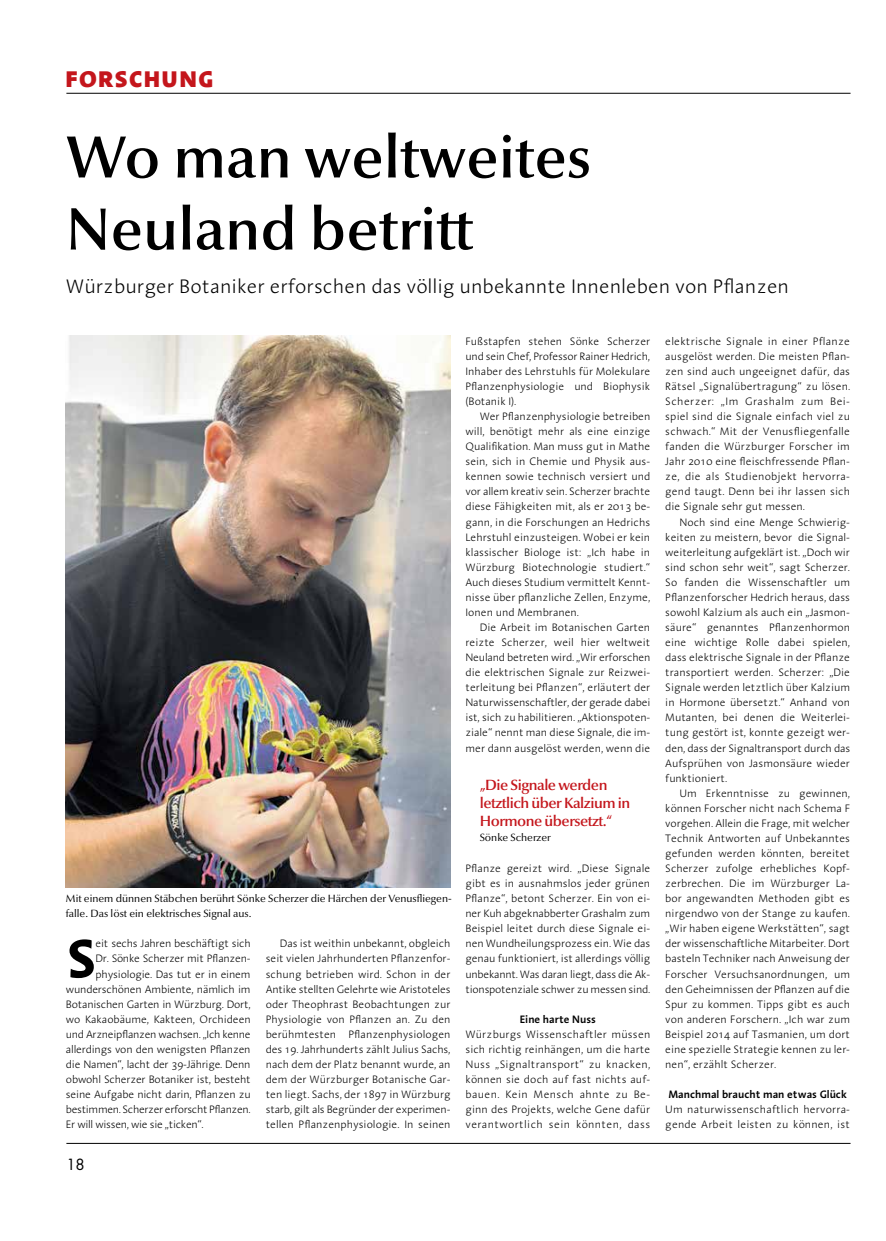
<style>
.page{position:relative;width:886px;height:1241px;background:#fff}
.page>*{position:absolute;margin:0;border:0;box-sizing:border-box;transform-origin:0 0}
.t1{font:600 60px/72px "Optima Nova LT";color:#000}
.t2{font:700 55.62px "Linotype Aroma";color:#000}
.t3{font:700 31.88px "Linotype Aroma SC";color:#c4161c}
.t4{font:300 20px "Linotype Aroma";color:#000}
.t5{font:600 15px/18px "Optima Nova LT";letter-spacing:-.03em;color:#c4161c}
.t6{font:15px "Futura";color:#000}
.t7{font:300 11px/15px "Linotype Aroma";letter-spacing:-.005em;color:#000;text-align:justify}
.t8{font:300 11px "Linotype Aroma";letter-spacing:-.025em;color:#000}
.t9{font:300 11px "Linotype Aroma";letter-spacing:-.03em;color:#000}
.t10{font:300 11px/15px "Linotype Aroma";letter-spacing:.015em;color:#000}
.t11{font:600 11px "Linotype Aroma";color:#000}
.t12{font:300 11px "Linotype Aroma";letter-spacing:-.035em;color:#000}
.t13{font:10.62px/15px "Optima Nova LT";color:#000}
</style>
<div class="page">
<hr style="left:66px;top:1142px;width:784px;height:1px;background:#000">
<hr style="left:66px;top:93px;width:784px;height:1px;background:#000">
<img style="left:66px;top:336px;width:385px;height:551px">
<h3 class="t3" style="left:65px;top:55px;width:151px">forschung</h3>
<h1 class="t1" style="left:66px;top:122px;width:527px">Wo man weltweites<br>Neuland betritt</h1>
<h3 class="t4" style="left:66px;top:274px;width:725px">Würzburger Botaniker erforschen das völlig unbekannte Innenleben von Pflanzen</h3>
<p class="t13" style="left:66px;top:891px;width:387px">Mit einem dünnen Stäbchen berührt Sönke Scherzer die Härchen der Venusfliegen&shy;falle. Das löst ein elektrisches Signal aus.</p>
<h2 class="t2" style="left:66px;top:921px;width:33px">S</h2>
<p class="t7" style="left:96px;top:935px;width:157px">eit sechs Jahren beschäftigt sich</p>
<p class="t8" style="left:96px;top:951px;width:157px">Dr. Sönke Scherzer mit Pflanzen-</p>
<p class="t7" style="left:96px;top:965px;width:157px">physiologie. Das tut er in einem</p>
<p class="t7" style="left:66px;top:981px;width:186px">wunderschönen Ambiente, nämlich im</p>
<p class="t8" style="left:66px;top:996px;width:186px">Botanischen Garten in Würzburg. Dort,</p>
<p class="t7" style="left:66px;top:1011px;width:186px">wo Kakaobäume, Kakteen, Orchideen</p>
<p class="t9" style="left:66px;top:1027px;width:186px">und Arzneipflanzen wachsen. „Ich kenne</p>
<p class="t7" style="left:66px;top:1041px;width:186px">allerdings von den wenigsten Pflanzen</p>
<p class="t8" style="left:66px;top:1057px;width:186px">die Namen“, lacht der 39-Jährige. Denn</p>
<p class="t7" style="left:66px;top:1071px;width:186px">obwohl Scherzer Botaniker ist, besteht</p>
<p class="t7" style="left:66px;top:1086px;width:186px">seine Aufgabe nicht darin, Pflanzen zu</p>
<p class="t12" style="left:66px;top:1102px;width:186px">bestimmen. Scherzer erforscht Pflanzen.</p>
<p class="t9" style="left:66px;top:1117px;width:139px">Er will wissen, wie sie „ticken“.</p>
<h3 class="t6" style="left:66px;top:1154px;width:20px">18</h3>
<p class="t7" style="left:266px;top:935px;width:186px;text-indent:14px">Das ist weithin unbekannt, obgleich seit vielen Jahrhunderten Pflanzenfor&shy;schung betrieben wird. Schon in der Antike stellten Gelehrte wie Aristoteles oder Theophrast Beobachtungen zur Physiologie von Pflanzen an. Zu den berühmtesten Pflanzenphysiologen des 19. Jahrhunderts zählt Julius Sachs, nach dem der Platz benannt wurde, an dem der Würzburger Botanische Gar&shy;ten liegt. Sachs, der 1897 in Würzburg starb, gilt als Begründer der experimen&shy;tellen Pflanzenphysiologie. In seinen</p>
<p class="t7" style="left:465px;top:333px;width:186px">Fußstapfen stehen Sönke Scherzer und sein Chef, Professor Rainer Hedrich, Inhaber des Lehrstuhls für Molekulare Pflanzenphysiologie und Biophysik (Botanik I).</p>
<p class="t7" style="left:465px;top:408px;width:186px;text-indent:14px">Wer Pflanzenphysiologie betreiben will, benötigt mehr als eine einzige Qualifikation. Man muss gut in Mathe sein, sich in Chemie und Physik aus&shy;kennen sowie technisch versiert und vor allem kreativ sein. Scherzer brachte diese Fähigkeiten mit, als er 2013 be&shy;gann, in die Forschungen an Hedrichs Lehrstuhl einzusteigen. Wobei er kein klassischer Biologe ist: „Ich habe in Würzburg Biotechnologie studiert.“ Auch dieses Studium vermittelt Kennt&shy;nisse über pflanzliche Zellen, Enzyme, Ionen und Membranen.</p>
<p class="t7" style="left:465px;top:619px;width:186px;text-indent:14px">Die Arbeit im Botanischen Garten reizte Scherzer, weil hier weltweit Neuland betreten wird. „Wir erforschen die elektrischen Signale zur Reizwei&shy;terleitung bei Pflanzen“, erläutert der Naturwissenschaftler, der gerade dabei ist, sich zu habilitieren. „Aktionspoten&shy;ziale“ nennt man diese Signale, die im&shy;mer dann ausgelöst werden, wenn die</p>
<h3 class="t5" style="left:480px;top:775px;width:152px">„Die Signale werden letztlich über Kalzium in<br>Hormone übersetzt.“</h3>
<p class="t13" style="left:480px;top:829px;width:73px">Sönke Scherzer</p>
<p class="t7" style="left:465px;top:860px;width:186px">Pflanze gereizt wird. „Diese Signale gibt es in ausnahmslos jeder grünen Pflanze“, betont Scherzer. Ein von ei&shy;ner Kuh abgeknabberter Grashalm zum Beispiel leitet durch diese Signale ei&shy;nen Wundheilungsprozess ein. Wie das genau funktioniert, ist allerdings völlig unbekannt. Was daran liegt, dass die Ak&shy;tionspotenziale schwer zu messen sind.</p>
<p class="t11" style="left:520px;top:1011px;width:78px">Eine harte Nuss</p>
<p class="t7" style="left:465px;top:1026px;width:186px">Würzburgs Wissenschaftler müssen sich richtig reinhängen, um die harte Nuss „Signaltransport“ zu knacken, können sie doch auf fast nichts auf&shy;bauen. Kein Mensch ahnte zu Be&shy;ginn des Projekts, welche Gene dafür verantwortlich sein könnten, dass</p>
<p class="t7" style="left:665px;top:333px;width:186px">elektrische Signale in einer Pflanze ausgelöst werden. Die meisten Pflan&shy;zen sind auch ungeeignet dafür, das Rätsel „Signalübertragung“ zu lösen.<br>Scherzer: „Im Grashalm zum Bei&shy;spiel sind die Signale einfach viel zu schwach.“ Mit der Venusfliegenfalle fanden die Würzburger Forscher im Jahr 2010 eine fleischfressende Pflan&shy;ze, die als Studienobjekt hervorra&shy;gend taugt. Denn bei ihr lassen sich die Signale sehr gut messen.</p>
<p class="t7" style="left:665px;top:514px;width:186px;text-indent:14px">Noch sind eine Menge Schwierig&shy;keiten zu meistern, bevor die Signal&shy;weiterleitung aufgeklärt ist. „Doch wir sind schon sehr weit“, sagt Scherzer.<br>So fanden die Wissenschaftler um Pflanzenforscher Hedrich heraus, dass sowohl Kalzium als auch ein „Jasmon&shy;säure“ genanntes Pflanzenhormon eine wichtige Rolle dabei spielen, dass elektrische Signale in der Pflanze transportiert werden. Scherzer: „Die Signale werden letztlich über Kalzium in Hormone übersetzt.“ Anhand von Mutanten, bei denen die Weiterlei&shy;tung gestört ist, konnte gezeigt wer&shy;den, dass der Signaltransport durch das Aufsprühen von Jasmonsäure wieder funktioniert.</p>
<p class="t7" style="left:665px;top:785px;width:186px;text-indent:14px">Um Erkenntnisse zu gewinnen, können Forscher nicht nach Schema F vorgehen. Allein die Frage, mit welcher Technik Antworten auf Unbekanntes gefunden werden könnten, bereitet Scherzer zufolge erhebliches Kopf&shy;zerbrechen. Die im Würzburger La&shy;bor angewandten Methoden gibt es nirgendwo von der Stange zu kaufen. „Wir haben eigene Werkstätten“, sagt der wissenschaftliche Mitarbeiter. Dort basteln Techniker nach Anweisung der Forscher Versuchsanordnungen, um den Geheimnissen der Pflanzen auf die Spur zu kommen. Tipps gibt es auch von anderen Forschern. „Ich war zum Beispiel 2014 auf Tasmanien, um dort eine spezielle Strategie kennen zu ler&shy;nen“, erzählt Scherzer.</p>
<p class="t11" style="left:668px;top:1086px;width:180px">Manchmal braucht man etwas Glück</p>
<p class="t10" style="left:665px;top:1101px;width:186px">Um naturwissenschaftlich hervorra&shy;gende Arbeit leisten zu können, ist</p>
</div>
